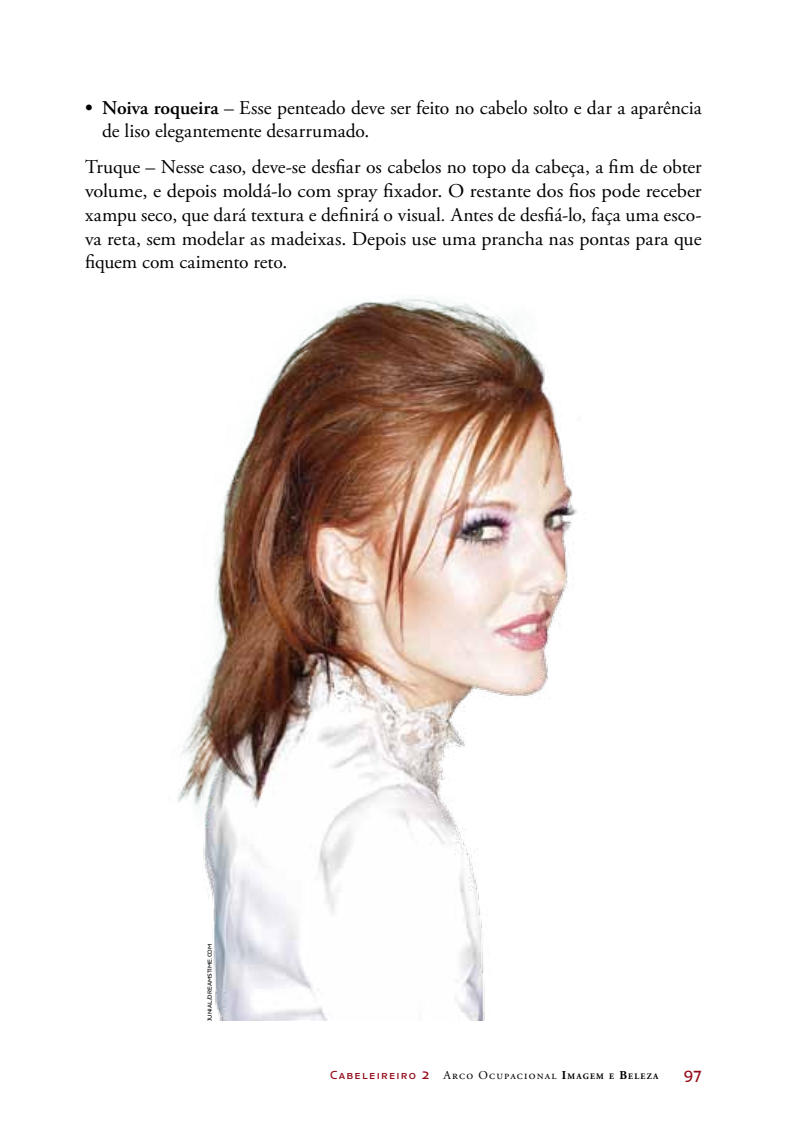
<style>
.page{position:relative;width:808px;height:1127px;background:#fff}
.page>*{position:absolute;margin:0;border:0;box-sizing:border-box;transform-origin:0 0}
.t1{font:19.5px/23.9px "Adobe Garamond Pro";letter-spacing:.005em;color:#000}
.t2{font:16.5px "Anisette Petite";color:#940b19}
.t3{font:12px "Adobe Garamond Pro";letter-spacing:.1em;color:#000}
.t4{font:6px "Anisette Petite Caps";color:#000}
.s1{font-weight:600}
.s2{font-style:italic}
.s3{font-family:"Anisette Petite Caps";color:#940b19}
.s4{font-family:"Anisette Petite";font-size:15px;color:#940b19}
.s5{font-weight:700}
.s6{font-weight:700;font-size:8.4px}
</style>
<div class="page">
<img style="left:177px;top:298px;width:400px;height:722px">
<p class="t1" style="left:102px;top:96px;width:601px;text-indent:-17px"><span class="s1">• Noiva roqueira</span> – Esse penteado deve ser feito no cabelo solto e dar a aparência de liso elegantemente desarrumado.</p>
<p class="t1" style="left:85px;top:156px;width:618px;text-align:justify">Truque – Nesse caso, deve-se desfiar os cabelos no topo da cabeça, a fim de obter volume, e depois moldá-lo com spray fixador. O restante dos fios pode receber xampu seco, que dará textura e definirá o visual<span class="s2">.</span> Antes de desfiá-lo, faça uma esco&shy;va reta, sem modelar as madeixas. Depois use uma prancha nas pontas para que fiquem com caimento reto.</p>
<p class="t4" style="left:206px;top:1021px;width:79px;rotate:-90deg">Junial/Dreamstime.com</p>
<p class="t3" style="left:330px;top:1068px;width:330px"><span class="s3">Cabeleireiro</span> <span class="s4">2</span> Arco Ocupacional <span class="s5">I</span><span class="s6">MAGEM E</span> <span class="s5">B</span><span class="s6">ELEZA</span></p>
<p class="t2" style="left:684px;top:1064px;width:19px">97</p>
</div>
